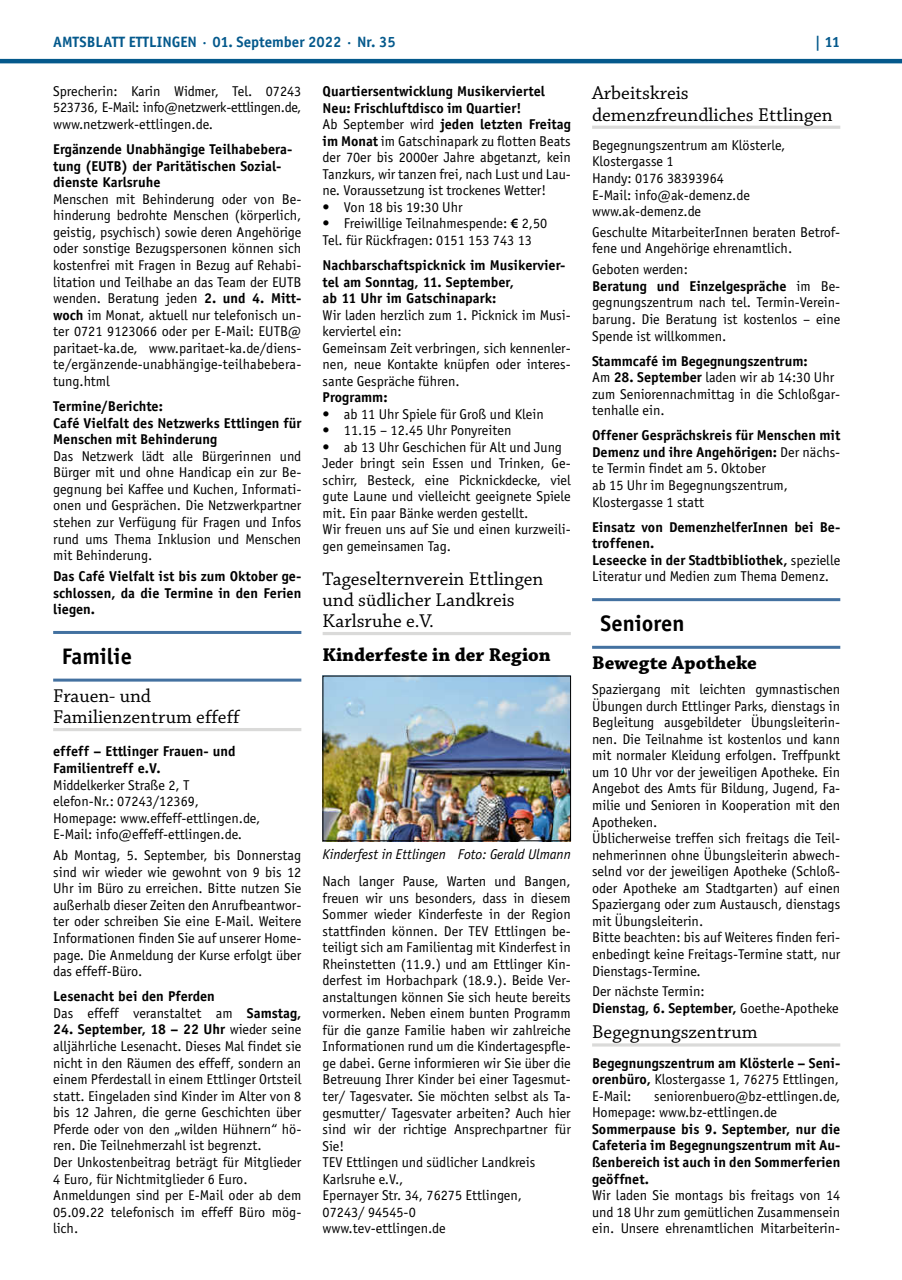
<style>
.page{position:relative;width:902px;height:1280px;background:#fff}
.page>*{position:absolute;margin:0;border:0;box-sizing:border-box;transform-origin:0 0}
.t1{font:700 22.5px "Officina Sans";color:#000}
.t2{font:19.5px/21px "Chaparral Pro";color:#000}
.t3{font:700 19.5px "Chaparral Pro";color:#000}
.t4{font:700 15px "Officina Sans";color:#04598c}
.t5{font:14.25px/16.5px "Officina Sans";color:#000}
.t6{font:700 14.25px/16.5px "Officina Sans";color:#000}
.t7{font:italic 14.25px "Officina Sans";color:#000}
.s1{font-weight:700}
.s2{font-weight:400}
.s3{font-family:"Myriad Pro";font-weight:600}
</style>
<div class="page">
<hr style="left:0;top:59px;width:901px;height:4px;background:#04598c">
<hr style="left:53px;top:631px;width:248px;height:3px;background:#4371a0">
<hr style="left:53px;top:679px;width:248px;height:3px;background:#4371a0">
<hr style="left:53px;top:728px;width:248px;height:3px;background:#dadad9">
<hr style="left:322px;top:632px;width:248px;height:3px;background:#dadad9">
<img style="left:324px;top:678px;width:244px;height:161px">
<div style="left:322px;top:676px;width:248px;height:165px;border:1px solid #000"></div>
<hr style="left:592px;top:126px;width:248px;height:3px;background:#dadad9">
<hr style="left:592px;top:598px;width:248px;height:3px;background:#4371a0">
<hr style="left:592px;top:646px;width:248px;height:3px;background:#4371a0">
<hr style="left:592px;top:1043px;width:248px;height:3px;background:#dadad9">
<p class="t4" style="left:53px;top:32px;width:344px">AMTSBLATT ETTLINGEN · 01. September 2022 · Nr. 35</p>
<p class="t4" style="left:814px;top:32px;width:27px">| 11</p>
<p class="t5" style="left:53px;top:83px;width:250px;text-align:justify">Sprecherin: Karin Widmer, Tel. 07243<br>523736, E-Mail: info@netzwerk-ettlingen.de, www.netzwerk-ettlingen.de.</p>
<p class="t6" style="left:53px;top:141px;width:240px">Ergänzende Unabhängige Teilhabebera&shy;tung (EUTB) der Paritätischen Sozial&shy;dienste Karlsruhe</p>
<p class="t5" style="left:53px;top:191px;width:250px;text-align:justify">Menschen mit Behinderung oder von Be&shy;hinderung bedrohte Menschen (körperlich, geistig, psychisch) sowie deren Angehörige oder sonstige Bezugspersonen können sich kostenfrei mit Fragen in Bezug auf Rehabi&shy;litation und Teilhabe an das Team der EUTB wenden. Beratung jeden <span class="s1">2. und 4. Mitt&shy;woch</span> im Monat, aktuell nur telefonisch un&shy;ter 0721 9123066 oder per E-Mail: EUTB@ paritaet-ka.de, www.paritaet-ka.de/diens&shy;te/ergänzende-unabhängige-teilhabebera&shy;tung.html</p>
<p class="t6" style="left:53px;top:398px;width:250px">Termine/Berichte:<br>Café Vielfalt des Netzwerks Ettlingen für<br>Menschen mit Behinderung</p>
<p class="t5" style="left:53px;top:448px;width:250px;text-align:justify">Das Netzwerk lädt alle Bürgerinnen und Bürger mit und ohne Handicap ein zur Be&shy;gegnung bei Kaffee und Kuchen, Informati&shy;onen und Gesprächen. Die Netzwerkpartner stehen zur Verfügung für Fragen und Infos rund ums Thema Inklusion und Menschen mit Behinderung.</p>
<p class="t6" style="left:53px;top:568px;width:250px;text-align:justify">Das Café Vielfalt ist bis zum Oktober ge&shy;schlossen, da die Termine in den Ferien liegen.</p>
<h1 class="t1" style="left:62px;top:642px;width:72px">Familie</h1>
<h2 class="t2" style="left:53px;top:686px;width:188px">Frauen- und<br>Familienzentrum effeff</h2>
<p class="t6" style="left:53px;top:743px;width:184px">effeff – Ettlinger Frauen- und<br>Familientreff e.V.</p>
<p class="t5" style="left:53px;top:776px;width:208px">Middelkerker Straße 2, T<br>elefon-Nr.: 07243/12369,<br>Homepage: www.effeff-ettlingen.de,<br>E-Mail: info@effeff-ettlingen.de.</p>
<p class="t5" style="left:53px;top:847px;width:250px;text-align:justify">Ab Montag, 5. September, bis Donnerstag sind wir wieder wie gewohnt von 9 bis 12<br>Uhr im Büro zu erreichen. Bitte nutzen Sie außerhalb dieser Zeiten den Anrufbeantwor&shy;ter oder schreiben Sie eine E-Mail. Weitere Informationen finden Sie auf unserer Home&shy;page. Die Anmeldung der Kurse erfolgt über das effeff-Büro.</p>
<p class="t6" style="left:53px;top:988px;width:250px">Lesenacht bei den Pferden<br><span class="s2">Das effeff veranstaltet am</span> Samstag,</p>
<p class="t5" style="left:53px;top:1021px;width:250px"><span class="s1">24. September, 18 – 22 Uhr</span> wieder seine alljährliche Lesenacht. Dieses Mal findet sie nicht in den Räumen des effeff, sondern an einem Pferdestall in einem Ettlinger Ortsteil statt. Eingeladen sind Kinder im Alter von 8 bis 12 Jahren, die gerne Geschichten über Pferde oder von den „wilden Hühnern“ hö&shy;ren. Die Teilnehmerzahl ist begrenzt.<br>Der Unkostenbeitrag beträgt für Mitglieder 4 Euro, für Nichtmitglieder 6 Euro.<br>Anmeldungen sind per E-Mail oder ab dem 05.09.22 telefonisch im effeff Büro mög&shy;lich.</p>
<p class="t5" style="left:322px;top:83px;width:250px"><span class="s1">Quartiersentwicklung Musikerviertel Neu: Frischluftdisco im Quartier!<br></span>Ab September wird <span class="s1">jeden letzten Freitag im Monat</span> im Gatschinapark zu flotten Beats der 70er bis 2000er Jahre abgetanzt, kein Tanzkurs, wir tanzen frei, nach Lust und Lau&shy;ne. Voraussetzung ist trockenes Wetter!</p>
<p class="t5" style="left:322px;top:199px;width:141px">• Von 18 bis 19:30 Uhr</p>
<p class="t5" style="left:322px;top:215px;width:226px">• Freiwillige Teilnahmespende: <span class="s3">€</span> 2,50<br>Tel. für Rückfragen: 0151 153 743 13</p>
<p class="t6" style="left:322px;top:257px;width:244px">Nachbarschaftspicknick im Musikervier&shy;tel am Sonntag, 11. September,<br>ab 11 Uhr im Gatschinapark:</p>
<p class="t5" style="left:322px;top:307px;width:250px">Wir laden herzlich zum 1. Picknick im Musi&shy;kerviertel ein:<br>Gemeinsam Zeit verbringen, sich kennenler&shy;nen, neue Kontakte knüpfen oder interes&shy;sante Gespräche führen.</p>
<p class="t6" style="left:322px;top:389px;width:66px">Programm:</p>
<p class="t5" style="left:322px;top:406px;width:222px">• ab 11 Uhr Spiele für Groß und Klein</p>
<p class="t5" style="left:322px;top:422px;width:190px">• 11.15 – 12.45 Uhr Ponyreiten</p>
<p class="t5" style="left:322px;top:439px;width:250px">• ab 13 Uhr Geschichen für Alt und Jung Jeder bringt sein Essen und Trinken, Ge&shy;schirr, Besteck, eine Picknickdecke, viel gute Laune und vielleicht geeignete Spiele mit. Ein paar Bänke werden gestellt.<br>Wir freuen uns auf Sie und einen kurzweili&shy;gen gemeinsamen Tag.</p>
<h2 class="t2" style="left:322px;top:569px;width:222px">Tageselternverein Ettlingen und südlicher Landkreis<br>Karlsruhe e.V.</h2>
<h2 class="t3" style="left:322px;top:643px;width:230px">Kinderfeste in der Region</h2>
<h2 class="t2" style="left:592px;top:84px;width:242px">Arbeitskreis demenzfreundliches Ettlingen</h2>
<p class="t5" style="left:592px;top:137px;width:195px">Begegnungszentrum am Klösterle,<br>Klostergasse 1<br>Handy: 0176 38393964<br>E-Mail: info@ak-demenz.de www.ak-demenz.de</p>
<p class="t5" style="left:592px;top:224px;width:250px">Geschulte MitarbeiterInnen beraten Betrof&shy;fene und Angehörige ehrenamtlich.</p>
<p class="t5" style="left:592px;top:261px;width:250px">Geboten werden:<br><span class="s1">Beratung und Einzelgespräche</span> im Be&shy;gegnungszentrum nach tel. Termin-Verein&shy;barung. Die Beratung ist kostenlos – eine<br>Spende ist willkommen.</p>
<p class="t5" style="left:592px;top:353px;width:250px"><span class="s1">Stammcafé im Begegnungszentrum:<br></span>Am <span class="s1">28. September</span> laden wir ab 14:30 Uhr zum Seniorennachmittag in die Schloßgar&shy;tenhalle ein.</p>
<p class="t5" style="left:592px;top:427px;width:250px"><span class="s1">Offener Gesprächskreis für Menschen mit<br>Demenz und ihre Angehörigen:</span> Der nächs&shy;te Termin findet am 5. Oktober<br>ab 15 Uhr im Begegnungszentrum,<br>Klostergasse 1 statt</p>
<p class="t6" style="left:592px;top:518px;width:250px">Einsatz von DemenzhelferInnen bei Be&shy;troffenen.<br>Leseecke in der Stadtbibliothek, <span class="s2">spezielle Literatur und Medien zum Thema Demenz.</span></p>
<h1 class="t1" style="left:600px;top:609px;width:85px">Senioren</h1>
<h2 class="t3" style="left:592px;top:651px;width:166px">Bewegte Apotheke</h2>
<p class="t5" style="left:592px;top:681px;width:250px">Spaziergang mit leichten gymnastischen Übungen durch Ettlinger Parks, dienstags in Begleitung ausgebildeter Übungsleiterin&shy;nen. Die Teilnahme ist kostenlos und kann mit normaler Kleidung erfolgen. Treffpunkt um 10 Uhr vor der jeweiligen Apotheke. Ein Angebot des Amts für Bildung, Jugend, Fa&shy;milie und Senioren in Kooperation mit den Apotheken.<br>Üblicherweise treffen sich freitags die Teil&shy;nehmerinnen ohne Übungsleiterin abwech&shy;selnd vor der jeweiligen Apotheke (Schloß&shy;oder Apotheke am Stadtgarten) auf einen Spaziergang oder zum Austausch, dienstags mit Übungsleiterin.<br>Bitte beachten: bis auf Weiteres finden feri&shy;enbedingt keine Freitags-Termine statt, nur Dienstags-Termine.</p>
<p class="t5" style="left:592px;top:983px;width:248px">Der nächste Termin:<br><span class="s1">Dienstag, 6. September,</span> Goethe-Apotheke</p>
<h2 class="t2" style="left:592px;top:1022px;width:167px">Begegnungszentrum</h2>
<p class="t6" style="left:592px;top:1054px;width:250px;text-align:justify">Begegnungszentrum am Klösterle – Seni&shy;orenbüro, <span class="s2">Klostergasse 1, 76275 Ettlingen, E-Mail:</span></p>
<p class="t7" style="left:322px;top:846px;width:250px">Kinderfest in Ettlingen Foto: Gerald Ulmann</p>
<p class="t5" style="left:322px;top:873px;width:250px">Nach langer Pause, Warten und Bangen, freuen wir uns besonders, dass in diesem Sommer wieder Kinderfeste in der Region stattfinden können. Der TEV Ettlingen be&shy;teiligt sich am Familientag mit Kinderfest in Rheinstetten (11.9.) und am Ettlinger Kin&shy;derfest im Horbachpark (18.9.). Beide Ver&shy;anstaltungen können Sie sich heute bereits vormerken. Neben einem bunten Programm für die ganze Familie haben wir zahlreiche Informationen rund um die Kindertagespfle&shy;ge dabei. Gerne informieren wir Sie über die Betreuung Ihrer Kinder bei einer Tagesmut&shy;ter/ Tagesvater. Sie möchten selbst als Ta&shy;gesmutter/ Tagesvater arbeiten? Auch hier sind wir der richtige Ansprechpartner für Sie!<br>TEV Ettlingen und südlicher Landkreis Karlsruhe e.V.,<br>Epernayer Str. 34, 76275 Ettlingen,<br>07243/ 94545-0<br>www.tev-ettlingen.de</p>
<p class="t5" style="left:592px;top:1088px;width:250px;text-indent:62px">seniorenbuero@bz-ettlingen.de,<br>Homepage: www.bz-ettlingen.de</p>
<p class="t6" style="left:592px;top:1120px;width:250px;text-align:justify">Sommerpause bis 9. September, nur die Cafeteria im Begegnungszentrum mit Au&shy;ßenbereich ist auch in den Sommerferien geöffnet.</p>
<p class="t5" style="left:592px;top:1187px;width:250px;text-align:justify">Wir laden Sie montags bis freitags von 14 und 18 Uhr zum gemütlichen Zusammensein ein. Unsere ehrenamtlichen Mitarbeiterin-</p>
</div>
